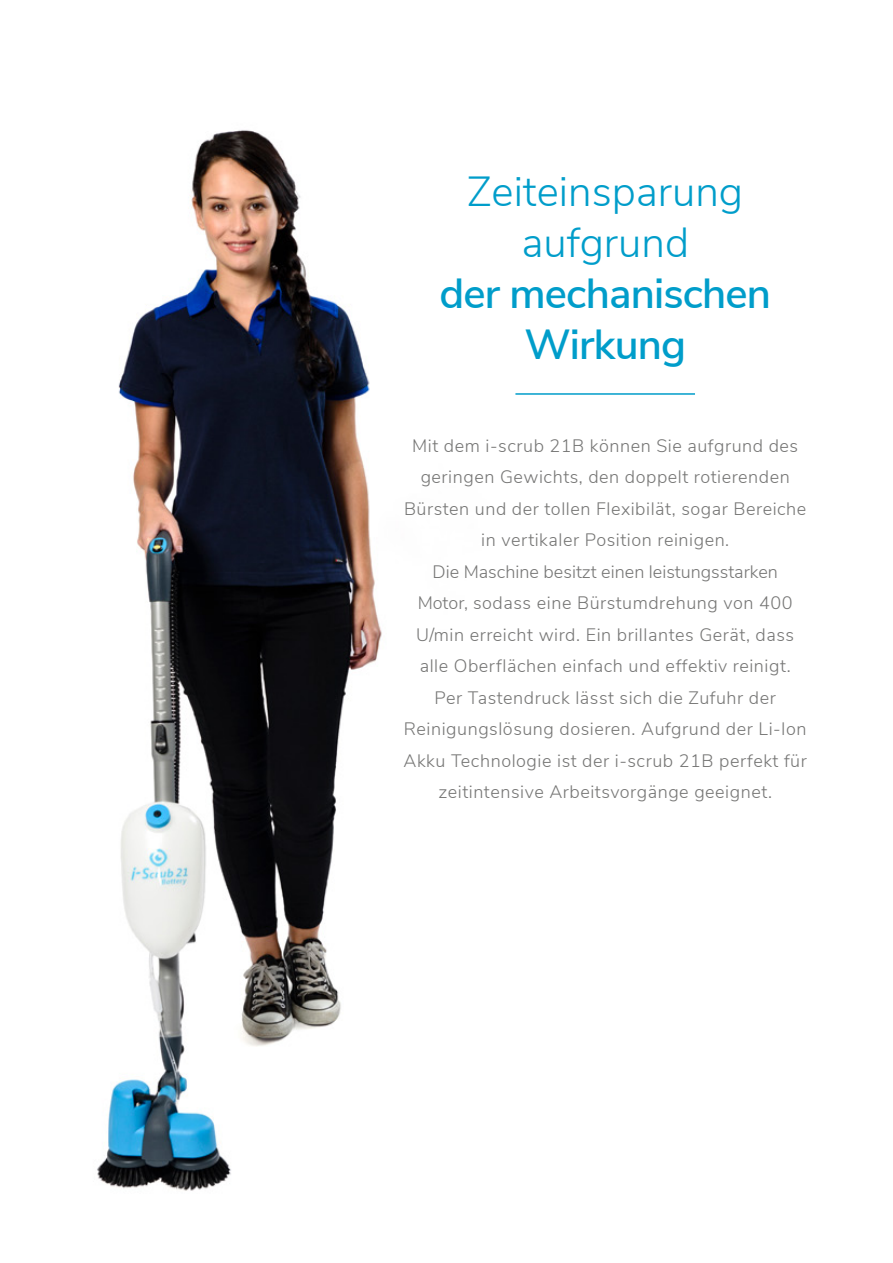
<style>
.page{position:relative;width:893px;height:1263px;background:#fff}
.page>*{position:absolute;margin:0;border:0;box-sizing:border-box;transform-origin:0 0}
.t1{font:300 42px/51px "Nunito Sans";color:#009dca;text-align:center}
.t2{font:600 42px/51px "Nunito Sans";letter-spacing:-.02em;color:#009dca;text-align:center}
.t3{font:300 18px/31.5px "Nunito Sans";letter-spacing:.03em;color:#767675;text-align:center}
</style>
<div class="page">
<img style="left:97px;top:130px;width:285px;height:1061px">
<hr style="left:515px;top:393px;width:180px;height:2px;background:#009dca">
<h1 class="t1" style="left:467px;top:163px;width:277px">Zeiteinsparung aufgrund</h1>
<h1 class="t2" style="left:439px;top:266px;width:333px">der mechanischen<br>Wirkung</h1>
<p class="t3" style="left:404px;top:429px;width:405px">Mit dem i-scrub 21B können Sie aufgrund des geringen Gewichts, den doppelt rotierenden Bürsten und der tollen Flexibilät, sogar Bereiche in vertikaler Position reinigen.<br>Die Maschine besitzt einen leistungsstarken<br>Motor, sodass eine Bürstumdrehung von 400<br>U/min erreicht wird. Ein brillantes Gerät, dass alle Oberflächen einfach und effektiv reinigt.<br>Per Tastendruck lässt sich die Zufuhr der Reinigungslösung dosieren. Aufgrund der Li-Ion Akku Technologie ist der i-scrub 21B perfekt für zeitintensive Arbeitsvorgänge geeignet.</p>
</div>
